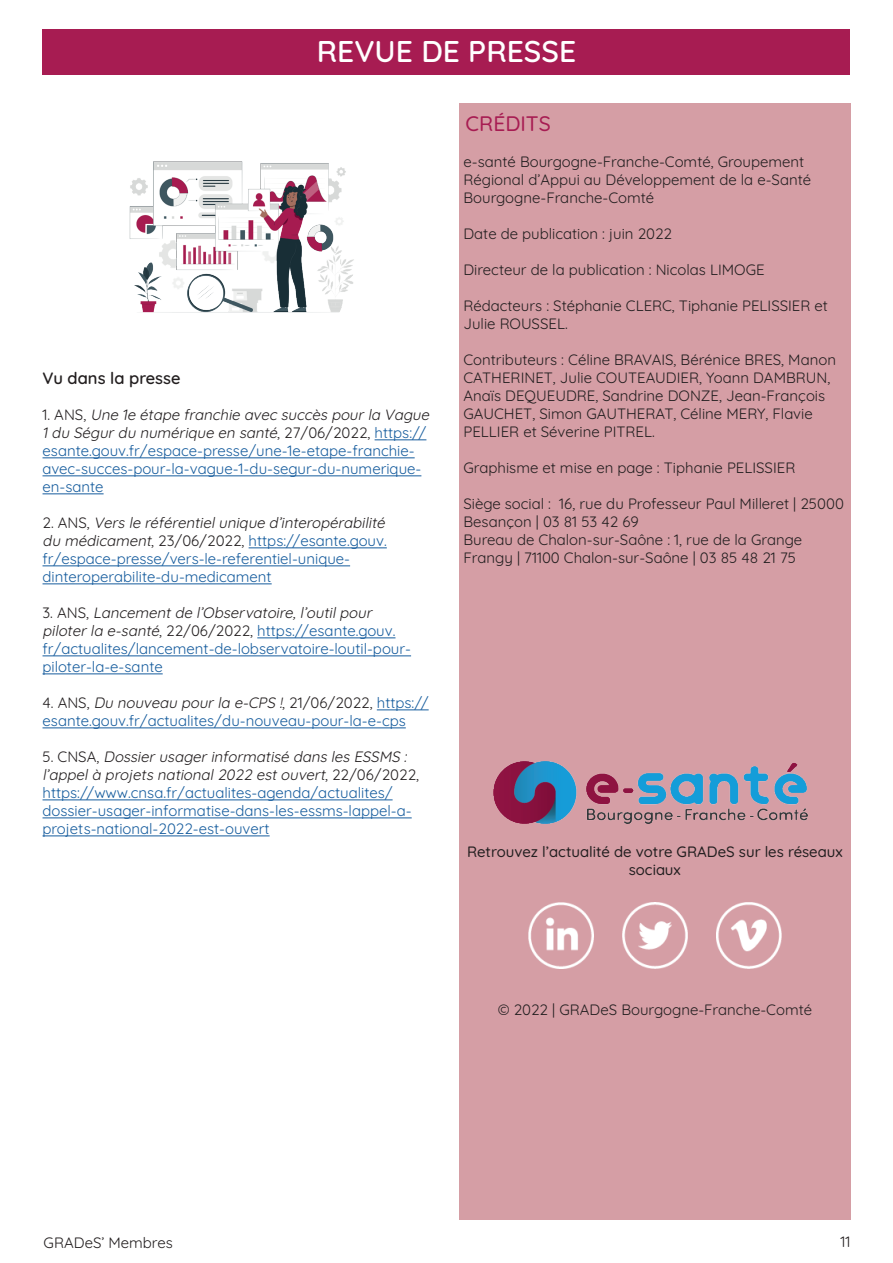
<style>
.page{position:relative;width:893px;height:1263px;background:#fff}
.page>*{position:absolute;margin:0;border:0;box-sizing:border-box;transform-origin:0 0}
.t1{font:600 30px "Quicksand";color:#fff}
.t2{font:500 21px "Quicksand";color:#a71c52}
.t3{font:600 16.5px "Quicksand";color:#231f20}
.t4{font:15px/18px "Quicksand";color:#175d9e}
.t5{font:15px/18px "Quicksand";color:#231f20}
.t6{font:500 15px/18px "Quicksand";color:#231f20;text-align:center}
.s1{color:#231f20}
.s2{font-style:italic;color:#231f20}
</style>
<div class="page">
<div style="left:43px;top:30px;width:807px;height:45px;background:#a71c52"></div>
<div style="left:459px;top:103px;width:391px;height:1117px;background:#d59ea5"></div>
<img style="left:111px;top:107px;width:255px;height:255px;border-radius:128px">
<hr style="left:375px;top:439px;width:51px;height:1px;background:#175d9e">
<hr style="left:43px;top:457px;width:372px;height:1px;background:#175d9e">
<hr style="left:43px;top:475px;width:378px;height:1px;background:#175d9e">
<hr style="left:43px;top:493px;width:61px;height:1px;background:#175d9e">
<hr style="left:249px;top:547px;width:138px;height:1px;background:#175d9e">
<hr style="left:43px;top:565px;width:307px;height:1px;background:#175d9e">
<hr style="left:43px;top:583px;width:229px;height:1px;background:#175d9e">
<hr style="left:257px;top:637px;width:138px;height:1px;background:#175d9e">
<hr style="left:43px;top:655px;width:368px;height:1px;background:#175d9e">
<hr style="left:43px;top:673px;width:120px;height:1px;background:#175d9e">
<hr style="left:377px;top:709px;width:52px;height:1px;background:#175d9e">
<hr style="left:43px;top:727px;width:363px;height:1px;background:#175d9e">
<hr style="left:43px;top:799px;width:350px;height:1px;background:#175d9e">
<hr style="left:43px;top:817px;width:369px;height:1px;background:#175d9e">
<hr style="left:43px;top:835px;width:227px;height:1px;background:#175d9e">
<img style="left:493px;top:761px;width:315px;height:62px">
<img style="left:528px;top:903px;width:65px;height:65px">
<img style="left:622px;top:903px;width:65px;height:65px">
<img style="left:716px;top:903px;width:65px;height:65px">
<h1 class="t1" style="left:317px;top:28px;width:261px">REVUE DE PRESSE</h1>
<p class="t3" style="left:43px;top:366px;width:140px">Vu dans la presse</p>
<p class="t4" style="left:43px;top:404px;width:392px"><span class="s1">1 . A N S ,</span> <span class="s2">Une 1e étape franchie avec succès pourla Vague 1du Ségurdu numérique en santé</span><span class="s1">, 2 7/0 6/ 2 0 2 2,</span> h tt p s :// esante.gouv.fr/espace-presse/une-1e-etape-franchie&shy;avec-succes-pour-la-vague-1-du-segur-du-numerique&shy;en-sante</p>
<p class="t4" style="left:43px;top:512px;width:347px"><span class="s1">2 . A N S ,</span> <span class="s2">Vers le référentielunique d’interopérabilité du médicament</span><span class="s1">, 23/06/2022,</span> https://esante.gouv. fr/espace-presse/vers-le-referentiel-unique&shy;dinteroperabilite-du-medicament</p>
<p class="t4" style="left:43px;top:602px;width:370px"><span class="s1">3 . A N S ,</span> <span class="s2">Lancementde l’Observatoire,l’outilpour piloterla e-santé</span><span class="s1">, 22/06/2022,</span> https://esante.gouv. fr/actualites/lancement-de-lobservatoire-loutil-pour&shy;piloter-la-e-sante</p>
<p class="t4" style="left:43px;top:692px;width:388px"><span class="s1">4. ANS,</span> <span class="s2">Du nouveau pourla e-CPS !</span><span class="s1">, 21/06/2022,</span> https:// esante.gouv.fr/actualites/du-nouveau-pour-la-e-cps</p>
<p class="t4" style="left:43px;top:746px;width:378px"><span class="s1">5 . C N S A ,</span> <span class="s2">Dossierusagerinformatisé dans les ESSMS : l’appelà projets national2022 estouvert</span><span class="s1">, 2 2/ 0 6/ 2 0 2 2 , </span>https://www.cnsa.fr/actualites-agenda/actualites/ dossier-usager-informatise-dans-les-essms-lappel-a&shy;projets-national-2022-est-ouvert</p>
<h2 class="t2" style="left:466px;top:107px;width:87px">CRÉDITS</h2>
<p class="t5" style="left:463px;top:151px;width:349px">e-santé Bourgogne-Franche-Comté, Groupement<br>Régional d’Appui au Développement de la e-Santé<br>Bourgogne-Franche-Comté</p>
<p class="t5" style="left:463px;top:223px;width:210px">Date de publication : juin 2022</p>
<p class="t5" style="left:463px;top:259px;width:303px">Directeur de la publication : Nicolas LIMOGE</p>
<p class="t5" style="left:463px;top:295px;width:366px">Rédacteurs : Stéphanie CLERC, Tiphanie PELISSIER et<br>Julie ROUSSEL.</p>
<p class="t5" style="left:463px;top:349px;width:374px">Contributeurs : Céline BRAVAIS, Bérénice BRES, Manon CATHERINET, Julie COUTEAUDIER, Yoann DAMBRUN, Anaïs DEQUEUDRE, Sandrine DONZE, Jean-François GAUCHET, Simon GAUTHERAT, Céline MERY, Flavie PELLIER et Séverine PITREL.</p>
<p class="t5" style="left:463px;top:457px;width:333px">Graphisme et mise en page : Tiphanie PELISSIER</p>
<p class="t5" style="left:463px;top:493px;width:382px">Siège social : 16, rue du Professeur Paul Milleret | 25000<br>Besançon | 03 81 53 42 69<br>Bureau de Chalon-sur-Saône : 1, rue de la Grange Frangy | 71100 Chalon-sur-Saône | 03 85 48 21 75</p>
<p class="t6" style="left:467px;top:841px;width:377px">Retrouvez l’actualité de votre GRADeS sur les réseaux sociaux</p>
<p class="t5" style="left:498px;top:999px;width:316px">© 2022 | GRADeS Bourgogne-Franche-Comté</p>
<p class="t5" style="left:44px;top:1232px;width:131px">GRADeS’ Membres</p>
<p class="t5" style="left:840px;top:1231px;width:11px">11</p>
</div>
